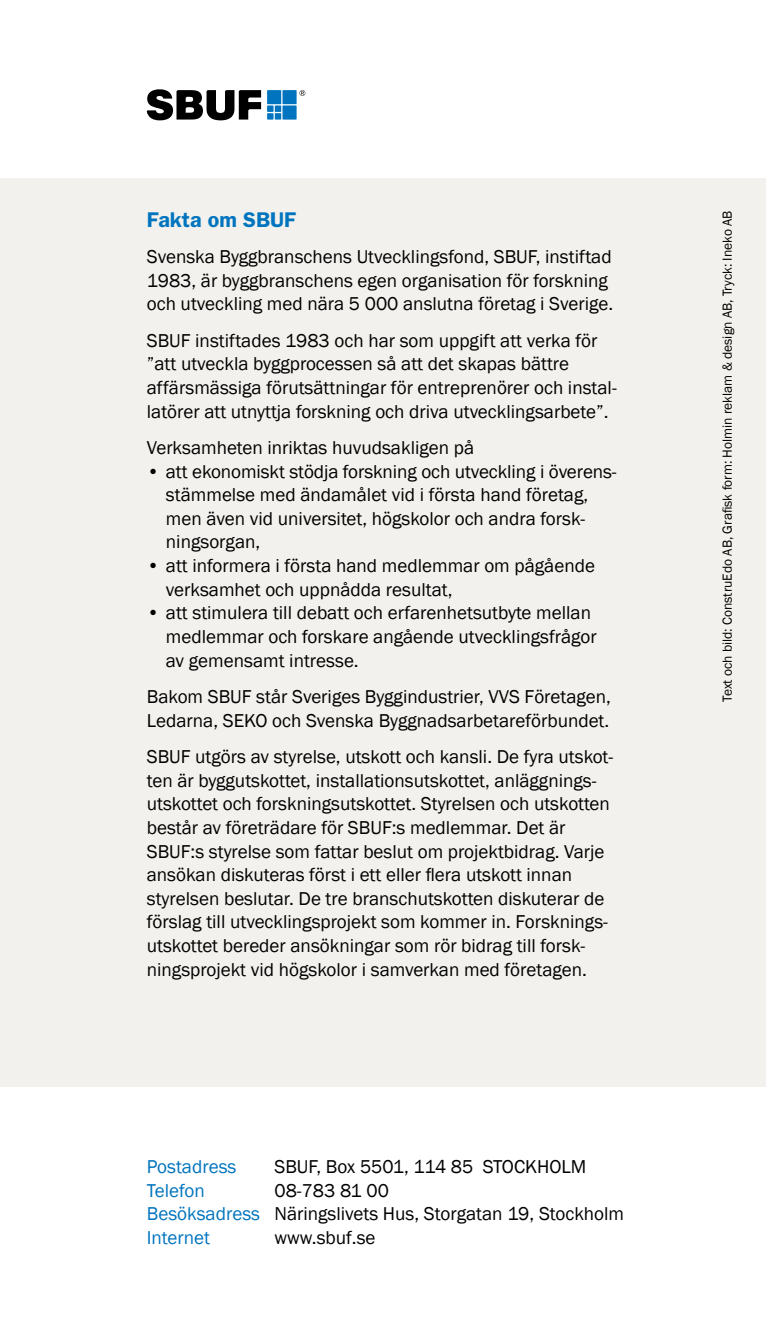
<style>
.page{position:relative;width:766px;height:1340px;background:#fff}
.page>*{position:absolute;margin:0;border:0;box-sizing:border-box;transform-origin:0 0}
.t1{font:600 21.38px "Franklin Gothic";color:#0074be}
.t2{font:19.12px/23.6px "Franklin Gothic";color:#000}
.t3{font:19.12px "Franklin Gothic";color:#0074be}
.t4{font:13.5px "Franklin Gothic";color:#000}
.s1{color:#0074be}
</style>
<div class="page">
<div style="left:0;top:179px;width:765px;height:908px;background:#f2f1ed"></div>
<svg style="left:147px;top:89px;width:114px;height:31px"></svg>
<div style="left:275px;top:105px;width:6px;height:7px;background:#0074be"></div>
<div style="left:267px;top:105px;width:6px;height:7px;background:#0074be"></div>
<div style="left:275px;top:113px;width:6px;height:7px;background:#0074be"></div>
<div style="left:267px;top:113px;width:6px;height:7px;background:#0074be"></div>
<div style="left:282px;top:105px;width:14px;height:15px;background:#0074be"></div>
<div style="left:282px;top:90px;width:14px;height:14px;background:#0074be"></div>
<div style="left:267px;top:90px;width:14px;height:14px;background:#0074be"></div>
<svg style="left:299px;top:90px;width:6px;height:6px"></svg>
<p class="t1" style="left:147px;top:207px;width:150px">Fakta om SBUF</p>
<p class="t2" style="left:147px;top:245px;width:468px">Svenska Byggbranschens Utvecklingsfond, SBUF, instiftad<br>1983, är byggbranschens egen organisation för forskning och utveckling med nära 5 000 anslutna företag i Sverige.</p>
<p class="t2" style="left:147px;top:329px;width:471px">SBUF instiftades 1983 och har som uppgift att verka för ”att utveckla byggprocessen så att det skapas bättre affärsmässiga förutsättningar för entreprenörer och instal&shy;latörer att utnyttja forskning och driva utvecklingsarbete”.</p>
<p class="t2" style="left:147px;top:436px;width:329px">Verksamheten inriktas huvudsakligen på</p>
<p class="t2" style="left:166px;top:460px;width:452px;text-indent:-19px">• att ekonomiskt stödja forskning och utveckling i överens&shy;stämmelse med ändamålet vid i första hand företag, men även vid universitet, högskolor och andra forsk&shy;ningsorgan,</p>
<p class="t2" style="left:166px;top:554px;width:430px;text-indent:-19px">• att informera i första hand medlemmar om pågående verksamhet och uppnådda resultat,</p>
<p class="t2" style="left:166px;top:601px;width:432px;text-indent:-19px">• att stimulera till debatt och erfarenhetsutbyte mellan medlemmar och forskare angående utvecklingsfrågor av gemensamt intresse.</p>
<p class="t2" style="left:147px;top:685px;width:465px">Bakom SBUF står Sveriges Byggindustrier, VVS Företagen,<br>Ledarna, SEKO och Svenska Byggnadsarbetareförbundet.</p>
<p class="t2" style="left:147px;top:745px;width:468px">SBUF utgörs av styrelse, utskott och kansli. De fyra utskot&shy;ten är byggutskottet, installationsutskottet, anläggnings&shy;utskottet och forskningsutskottet. Styrelsen och utskotten består av företrädare för SBUF:s medlemmar. Det är SBUF:s styrelse som fattar beslut om projektbidrag. Varje ansökan diskuteras först i ett eller flera utskott innan styrelsen beslutar. De tre branschutskotten diskuterar de förslag till utvecklingsprojekt som kommer in. Forsknings&shy;utskottet bereder ansökningar som rör bidrag till forsk&shy;ningsprojekt vid högskolor i samverkan med företagen.</p>
<p class="t3" style="left:147px;top:1154px;width:91px">Postadress</p>
<p class="t2" style="left:274px;top:1155px;width:313px">SBUF, Box 5501, 114 85 STOCKHOLM</p>
<p class="t3" style="left:147px;top:1178px;width:59px">Telefon</p>
<p class="t2" style="left:147px;top:1178px;width:479px;text-indent:128px">08-783 81 00<br><span class="s1">Besöksadress</span> Näringslivets Hus, Storgatan 19, Stockholm<br><span class="s1">Internet</span></p>
<p class="t2" style="left:274px;top:1226px;width:103px">www.sbuf.se</p>
<p class="t4" style="left:718px;top:702px;width:493px;rotate:-90deg">Text och bild: ConstruEdo AB, Grafisk form: Holmin reklam &amp; design AB, Tryck: Ineko AB</p>
</div>
